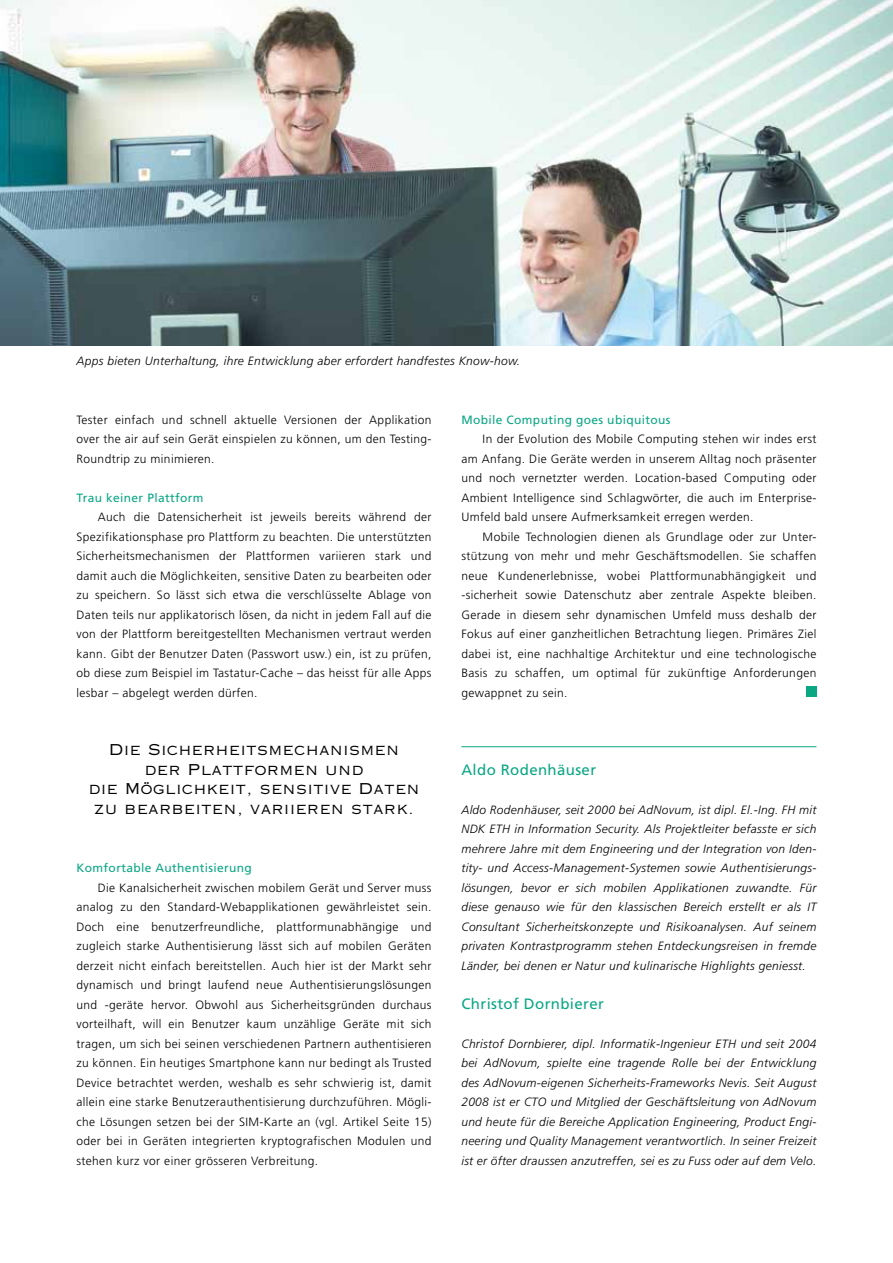
<style>
.page{position:relative;width:893px;height:1263px;background:#fff}
.page>*{position:absolute;margin:0;border:0;box-sizing:border-box;transform-origin:0 0}
.t1{font:15px/19.5px "Copperplate Thirty Two AB";letter-spacing:.05em;color:#000;text-align:center}
.t2{font:15px "Frutiger";letter-spacing:.025em;color:#0aa783}
.t3{font:300 12px/19.5px "Frutiger";letter-spacing:.03em;color:#000;text-align:justify}
.t4{font:italic 300 12px/19.5px "Frutiger";letter-spacing:.025em;color:#000;text-align:justify}
.t5{font:12px "Frutiger";letter-spacing:.03em;color:#0aa783}
</style>
<div class="page">
<hr style="left:461px;top:746px;width:355px;height:1px;background:#0aa783">
<div style="left:806px;top:686px;width:10px;height:11px;background:#0aa783"></div>
<img style="left:0;top:0;width:893px;height:346px">
<p class="t4" style="left:77px;top:351px;width:445px">Apps bieten Unterhaltung, ihre Entwicklung aber erfordert handfestes Know-how.</p>
<p class="t3" style="left:77px;top:410px;width:357px">Tester einfach und schnell aktuelle Versionen der Applikation over the air auf sein Gerät einspielen zu können, um den Testing-Roundtrip zu minimieren.</p>
<p class="t5" style="left:77px;top:490px;width:129px">Trau keiner Plattform</p>
<p class="t3" style="left:77px;top:507px;width:357px;text-indent:21px">Auch die Datensicherheit ist jeweils bereits während der Spezifikationsphase pro Plattform zu beachten. Die unterstützten Sicherheitsmechanismen der Plattformen variieren stark und damit auch die Möglichkeiten, sensitive Daten zu bearbeiten oder zu speichern. So lässt sich etwa die verschlüsselte Ablage von Daten teils nur applikatorisch lösen, da nicht in jedem Fall auf die von der Plattform bereitgestellten Mechanismen vertraut werden kann. Gibt der Benutzer Daten (Passwort usw.) ein, ist zu prüfen, ob diese zum Beispiel im Tastatur-Cache – das heisst für alle Apps lesbar – abgelegt werden dürfen.</p>
<p class="t1" style="left:89px;top:740px;width:332px">Die Sicherheitsmechanismen<br>der Plattformen und<br>die Möglichkeit, sensitive Daten zu bearbeiten, variieren stark.</p>
<p class="t5" style="left:77px;top:861px;width:177px">Komfortable Authentisierung</p>
<p class="t3" style="left:77px;top:878px;width:357px;text-indent:21px">Die Kanalsicherheit zwischen mobilem Gerät und Server muss analog zu den Standard-Webapplikationen gewährleistet sein.<br>Doch eine benutzerfreundliche, plattformunabhängige und zugleich starke Authentisierung lässt sich auf mobilen Geräten derzeit nicht einfach bereitstellen. Auch hier ist der Markt sehr dynamisch und bringt laufend neue Authentisierungslösungen und -geräte hervor. Obwohl aus Sicherheitsgründen durchaus vorteilhaft, will ein Benutzer kaum unzählige Geräte mit sich tragen, um sich bei seinen verschiedenen Partnern authentisieren zu können. Ein heutiges Smartphone kann nur bedingt als Trusted Device betrachtet werden, weshalb es sehr schwierig ist, damit allein eine starke Benutzerauthentisierung durchzuführen. Mögli&shy;che Lösungen setzen bei der SIM-Karte an (vgl. Artikel Seite 15) oder bei in Geräten integrierten kryptografischen Modulen und stehen kurz vor einer grösseren Verbreitung.</p>
<p class="t5" style="left:461px;top:412px;width:211px">Mobile Computing goes ubiquitous</p>
<p class="t3" style="left:461px;top:429px;width:357px;text-indent:21px">In der Evolution des Mobile Computing stehen wir indes erst am Anfang. Die Geräte werden in unserem Alltag noch präsenter und noch vernetzter werden. Location-based Computing oder Ambient Intelligence sind Schlagwörter, die auch im Enterprise-Umfeld bald unsere Aufmerksamkeit erregen werden.</p>
<p class="t3" style="left:461px;top:527px;width:357px;text-indent:21px">Mobile Technologien dienen als Grundlage oder zur Unter&shy;stützung von mehr und mehr Geschäftsmodellen. Sie schaffen neue Kundenerlebnisse, wobei Plattformunabhängigkeit und -sicherheit sowie Datenschutz aber zentrale Aspekte bleiben.<br>Gerade in diesem sehr dynamischen Umfeld muss deshalb der Fokus auf einer ganzheitlichen Betrachtung liegen. Primäres Ziel dabei ist, eine nachhaltige Architektur und eine technologische Basis zu schaffen, um optimal für zukünftige Anforderungen gewappnet zu sein.</p>
<p class="t2" style="left:461px;top:761px;width:136px">Aldo Rodenhäuser</p>
<p class="t4" style="left:461px;top:800px;width:357px">Aldo Rodenhäuser, seit 2000 bei AdNovum, ist dipl. El.-Ing. FH mit NDK ETH in Information Security. Als Projektleiter befasste er sich mehrere Jahre mit dem Engineering und der Integration von Iden&shy;tity- und Access-Management-Systemen sowie Authentisierungs&shy;lösungen, bevor er sich mobilen Applikationen zuwandte. Für diese genauso wie für den klassischen Bereich erstellt er als IT Consultant Sicherheitskonzepte und Risikoanalysen. Auf seinem privaten Kontrastprogramm stehen Entdeckungsreisen in fremde Länder, bei denen er Natur und kulinarische Highlights geniesst.</p>
<p class="t2" style="left:461px;top:995px;width:144px">Christof Dornbierer</p>
<p class="t4" style="left:461px;top:1034px;width:357px">Christof Dornbierer, dipl. Informatik-Ingenieur ETH und seit 2004 bei AdNovum, spielte eine tragende Rolle bei der Entwicklung des AdNovum-eigenen Sicherheits-Frameworks Nevis. Seit August 2008 ist er CTO und Mitglied der Geschäftsleitung von AdNovum und heute für die Bereiche Application Engineering, Product Engi&shy;neering und Quality Management verantwortlich. In seiner Freizeit ist er öfter draussen anzutreffen, sei es zu Fuss oder auf dem Velo.</p>
</div>
